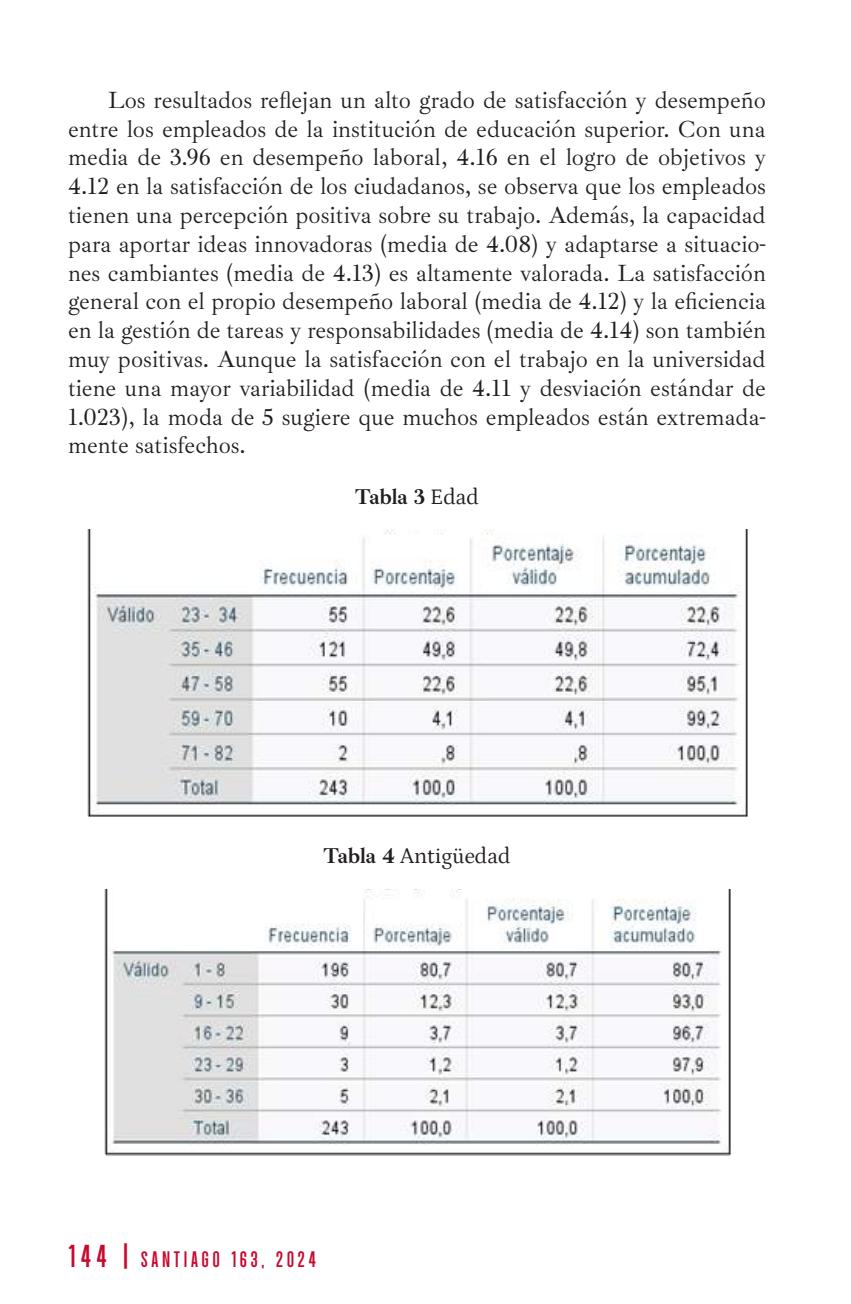
<style>
.page{position:relative;width:851px;height:1304px;background:#fff}
.page>*{position:absolute;margin:0;border:0;box-sizing:border-box;transform-origin:0 0}
.t1{font:24px/28.8px "Ibarra Real Nova";color:#241f1f;text-align:justify}
.t2{font:700 24px "Parkson";letter-spacing:.14em;color:#c7092f}
.t3{font:22px "Petrona";color:#241f1f}
.t4{font:700 22px "Ibarra Real Nova";letter-spacing:-.02em;color:#241f1f}
.s1{font-family:"Petrona";font-weight:400}
.s2{font-family:"Ibarra Real Nova";font-weight:700}
.s3{font-size:34px}
</style>
<div class="page">
<img style="left:88px;top:529px;width:659px;height:288px">
<img style="left:104px;top:889px;width:626px;height:266px">
<p class="t1" style="left:68px;top:86px;width:699px;text-indent:40px">Los resultados reflejan un alto grado de satisfacción y desempeño entre los empleados de la institución de educación superior. Con una media de 3.96 en desempeño laboral, 4.16 en el logro de objetivos y 4.12 en la satisfacción de los ciudadanos, se observa que los empleados tienen una percepción positiva sobre su trabajo. Además, la capacidad para aportar ideas innovadoras (media de 4.08) y adaptarse a situacio&shy;nes cambiantes (media de 4.13) es altamente valorada. La satisfacción general con el propio desempeño laboral (media de 4.12) y la eficiencia en la gestión de tareas y responsabilidades (media de 4.14) son también muy positivas. Aunque la satisfacción con el trabajo en la universidad tiene una mayor variabilidad (media de 4.11 y desviación estándar de 1.023), la moda de 5 sugiere que muchos empleados están extremada&shy;mente satisfechos.</p>
<p class="t4" style="left:355px;top:484px;width:125px">Tabla 3 <span class="s1">Edad</span></p>
<p class="t3" style="left:323px;top:839px;width:188px"><span class="s2">Tabla 4</span> Antigüedad</p>
<p class="t2" style="left:68px;top:1247px;width:249px"><span class="s3">144 |</span> SANTIAGO 163, 2024</p>
</div>
